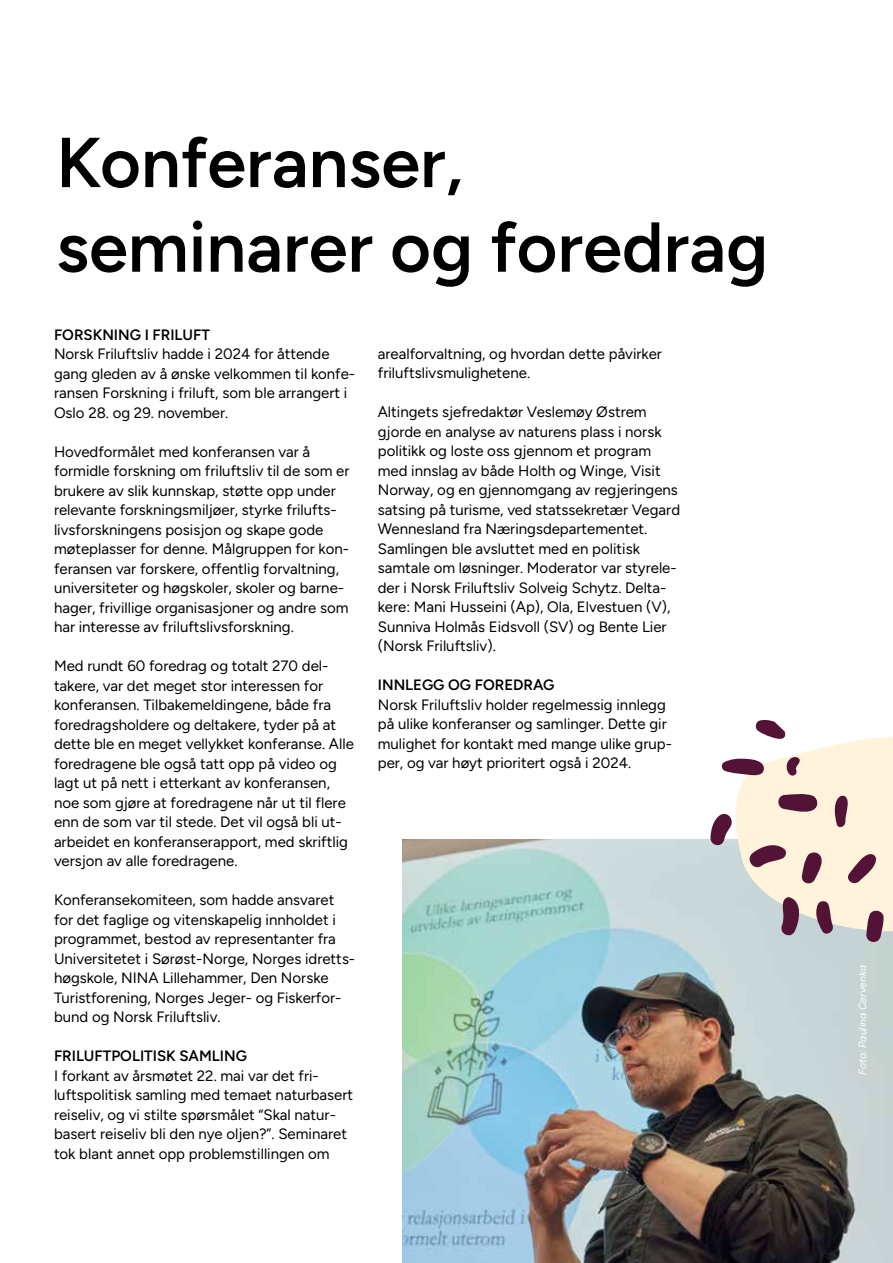
<style>
.page{position:relative;width:893px;height:1263px;background:#fff}
.page>*{position:absolute;margin:0;border:0;box-sizing:border-box;transform-origin:0 0}
.t1{font:300 70.5px/84.6px "Figtree";color:#000}
.t2{font:300 15px/19.5px "Figtree";color:#000}
.t3{font:italic 300 10.5px "Figtree";color:#fff}
</style>
<div class="page">
<img style="left:403px;top:840px;width:490px;height:423px">
<svg style="left:710px;top:720px;width:183px;height:225px"></svg>
<h1 class="t1" style="left:56px;top:120px;width:713px">Konferanser, seminarer og foredrag</h1>
<p class="t2" style="left:54px;top:325px;width:303px">FORSKNING I FRILUFT<br>Norsk Friluftsliv hadde i 2024 for åttende gang gleden av å ønske velkommen til konfe&shy;ransen Forskning i friluft, som ble arrangert i Oslo 28. og 29. november.</p>
<p class="t2" style="left:54px;top:442px;width:297px">Hovedformålet med konferansen var å formidle forskning om friluftsliv til de som er brukere av slik kunnskap, støtte opp under relevante forskningsmiljøer, styrke frilufts&shy;livsforskningens posisjon og skape gode møteplasser for denne. Målgruppen for kon&shy;feransen var forskere, offentlig forvaltning, universiteter og høgskoler, skoler og barne&shy;hager, frivillige organisasjoner og andre som har interesse av friluftslivsforskning.</p>
<p class="t2" style="left:54px;top:656px;width:301px">Med rundt 60 foredrag og totalt 270 del&shy;takere, var det meget stor interessen for konferansen. Tilbakemeldingene, både fra foredragsholdere og deltakere, tyder på at dette ble en meget vellykket konferanse. Alle foredragene ble også tatt opp på video og lagt ut på nett i etterkant av konferansen, noe som gjøre at foredragene når ut til flere enn de som var til stede. Det vil også bli ut&shy;arbeidet en konferanserapport, med skriftlig versjon av alle foredragene.</p>
<p class="t2" style="left:54px;top:890px;width:303px">Konferansekomiteen, som hadde ansvaret for det faglige og vitenskapelig innholdet i programmet, bestod av representanter fra Universitetet i Sørøst-Norge, Norges idretts&shy;høgskole, NINA Lillehammer, Den Norske Turistforening, Norges Jeger- og Fiskerfor&shy;bund og Norsk Friluftsliv.</p>
<p class="t2" style="left:54px;top:1046px;width:301px">FRILUFTPOLITISK SAMLING<br>I forkant av årsmøtet 22. mai var det fri&shy;luftspolitisk samling med temaet naturbasert reiseliv, og vi stilte spørsmålet “Skal natur&shy;basert reiseliv bli den nye oljen?”. Seminaret tok blant annet opp problemstillingen om</p>
<p class="t2" style="left:378px;top:344px;width:286px">arealforvaltning, og hvordan dette påvirker friluftslivsmulighetene.</p>
<p class="t2" style="left:378px;top:402px;width:304px">Altingets sjefredaktør Veslemøy Østrem gjorde en analyse av naturens plass i norsk politikk og loste oss gjennom et program med innslag av både Holth og Winge, Visit Norway, og en gjennomgang av regjeringens satsing på turisme, ved statssekretær Vegard Wennesland fra Næringsdepartementet.<br>Samlingen ble avsluttet med en politisk samtale om løsninger. Moderator var styrele&shy;der i Norsk Friluftsliv Solveig Schytz. Delta&shy;kere: Mani Husseini (Ap), Ola, Elvestuen (V), Sunniva Holmås Eidsvoll (SV) og Bente Lier (Norsk Friluftsliv).</p>
<p class="t2" style="left:378px;top:675px;width:296px">INNLEGG OG FOREDRAG<br>Norsk Friluftsliv holder regelmessig innlegg på ulike konferanser og samlinger. Dette gir mulighet for kontakt med mange ulike grup&shy;per, og var høyt prioritert også i 2024.</p>
<p class="t3" style="left:856px;top:1075px;width:111px;rotate:-90deg">Foto: Paulina Cervenka</p>
</div>
